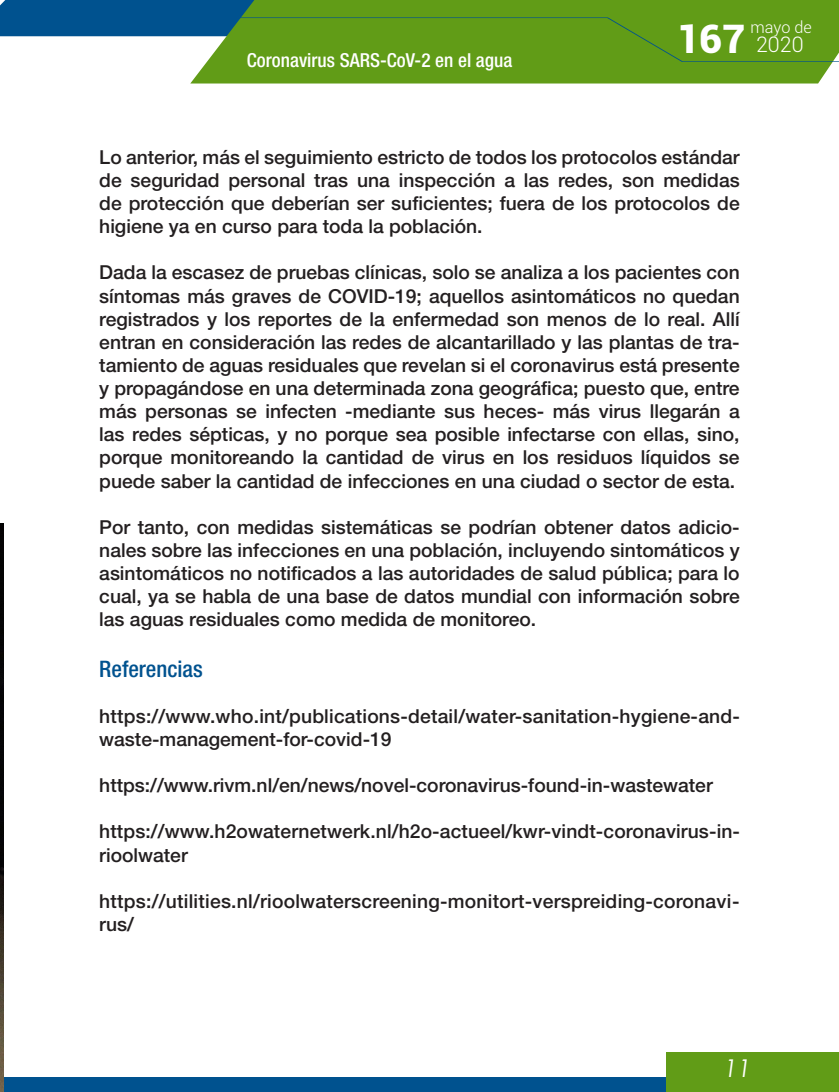
<style>
.page{position:relative;width:839px;height:1092px;background:#fff}
.page>*{position:absolute;margin:0;border:0;box-sizing:border-box;transform-origin:0 0}
.t1{font:900 39.38px "Roboto";color:#fff}
.t2{font:italic 24.5px "Century Gothic";color:#fff}
.subtitulos{font:500 condensed 22.75px "Helvetica Neue";color:#00528f}
.t3{font:300 21.35px "Roboto";color:#fff}
.contenidos{font:500 19.25px/23.1px "Helvetica Neue";color:#231f20;text-align:justify}
.t4{font:500 condensed 19.25px "Helvetica Neue";color:#fff}
.t5{font:300 16.28px "Roboto";color:#fff}
</style>
<div class="page">
<div style="left:0;top:1077px;width:822px;height:14px;background:#00528f"></div>
<div style="left:190px;top:0;width:648px;height:83px;background:#619c17"></div>
<div style="left:190px;top:17px;width:648px;height:45px;background:#619c17"></div>
<svg style="left:0;top:0;width:350px;height:53px"></svg>
<div style="left:665px;top:1051px;width:173px;height:40px;background:#619c17"></div>
<img style="left:0;top:523px;width:3px;height:568px">
<p class="t4" style="left:247px;top:48px;width:267px">Coronavirus SARS-CoV-2 en el agua</p>
<h1 class="t1" style="left:676px;top:11px;width:70px">167</h1>
<p class="t5" style="left:750px;top:16px;width:63px">mayo de</p>
<p class="t3" style="left:756px;top:29px;width:49px">2020</p>
<p class="contenidos" style="left:99px;top:145px;width:641px">Lo anterior, más el seguimiento estricto de todos los protocolos estándar de seguridad personal tras una inspección a las redes, son medidas de protección que deberían ser suficientes; fuera de los protocolos de higiene ya en curso para toda la población.</p>
<p class="contenidos" style="left:99px;top:261px;width:642px">Dada la escasez de pruebas clínicas, solo se analiza a los pacientes con síntomas más graves de COVID-19; aquellos asintomáticos no quedan registrados y los reportes de la enfermedad son menos de lo real. Allí entran en consideración las redes de alcantarillado y las plantas de tra&shy;tamiento de aguas residuales que revelan si el coronavirus está presente y propagándose en una determinada zona geográfica; puesto que, entre más personas se infecten -mediante sus heces- más virus llegarán a las redes sépticas, y no porque sea posible infectarse con ellas, sino, porque monitoreando la cantidad de virus en los residuos líquidos se puede saber la cantidad de infecciones en una ciudad o sector de esta.</p>
<p class="contenidos" style="left:99px;top:515px;width:641px">Por tanto, con medidas sistemáticas se podrían obtener datos adicio&shy;nales sobre las infecciones en una población, incluyendo sintomáticos y asintomáticos no notificados a las autoridades de salud pública; para lo cual, ya se habla de una base de datos mundial con información sobre las aguas residuales como medida de monitoreo.</p>
<p class="subtitulos" style="left:99px;top:655px;width:105px">Referencias</p>
<p class="contenidos" style="left:99px;top:704px;width:642px">https://www.who.int/publications-detail/water-sanitation-hygiene-and&shy;waste-management-for-covid-19</p>
<p class="contenidos" style="left:99px;top:773px;width:615px">https://www.rivm.nl/en/news/novel-coronavirus-found-in-wastewater</p>
<p class="contenidos" style="left:99px;top:819px;width:642px">https://www.h2owaternetwerk.nl/h2o-actueel/kwr-vindt-coronavirus-in&shy;rioolwater</p>
<p class="contenidos" style="left:99px;top:889px;width:641px">https://utilities.nl/rioolwaterscreening-monitort-verspreiding-coronavi&shy;rus/</p>
<p class="t2" style="left:724px;top:1050px;width:29px">11</p>
</div>
